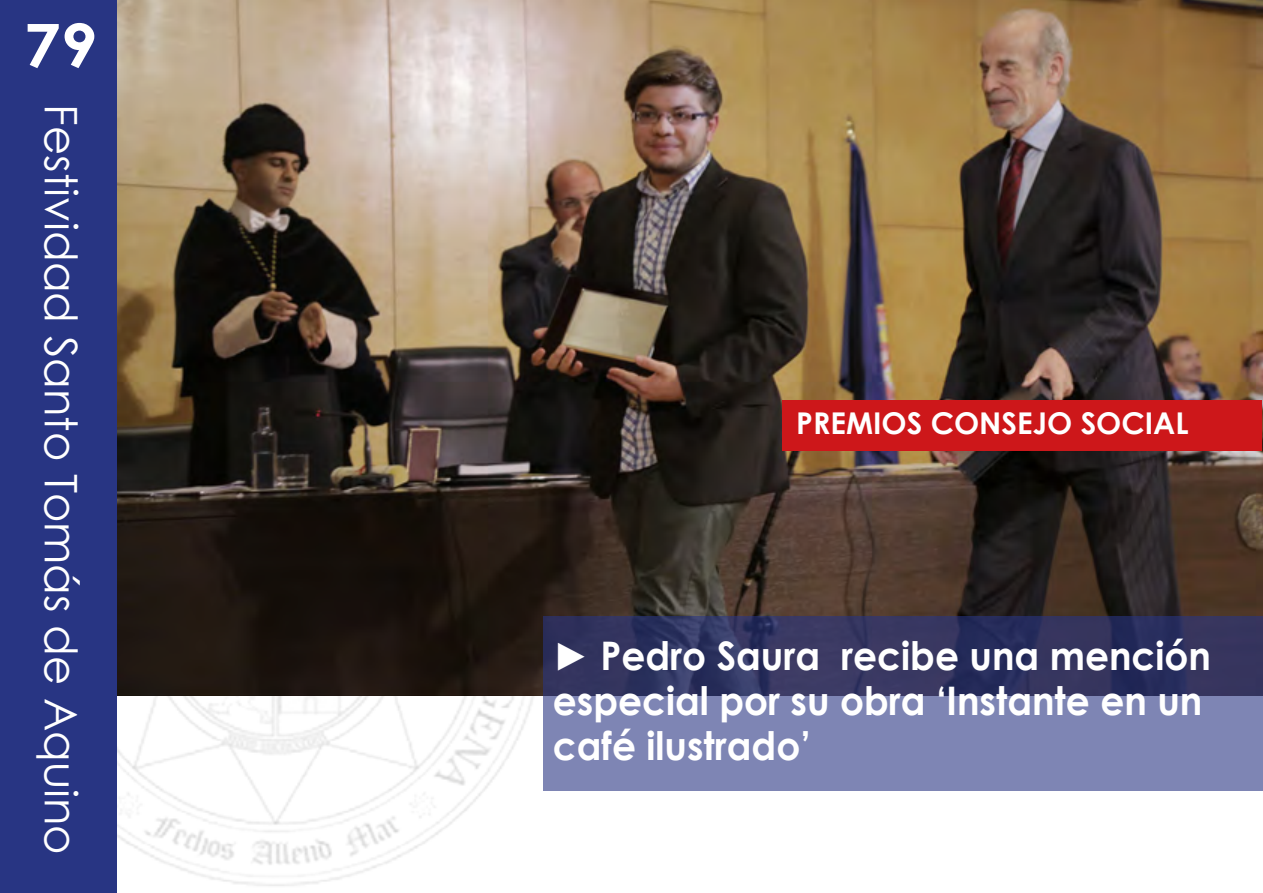
<style>
.page{position:relative;width:1263px;height:893px;background:#fff}
.page>*{position:absolute;margin:0;border:0;box-sizing:border-box;transform-origin:0 0}
.t1{font:700 60px "Century Gothic";color:#fff;scale:1.1 1}
.t2{font:45px "Century Gothic";color:#fff}
.t3{font:700 39.3px/45px "Century Gothic";color:#fff;scale:.95 1}
.t4{font:700 30px "Century Gothic";color:#fff}
</style>
<div class="page">
<img style="left:117px;top:695px;width:426px;height:191px">
<img style="left:117px;top:0;width:1146px;height:695px">
<div style="left:0;top:0;width:117px;height:893px;background:#283583"></div>
<svg style="left:543px;top:617px;width:720px;height:174px;background:#5b608d"></svg>
<div style="left:782px;top:401px;width:480px;height:50px;background:#cd171a"></div>
<h1 class="t1" style="left:24px;top:0;width:69px">79</h1>
<p class="t2" style="left:93px;top:104px;width:752px;rotate:90deg">Festividad Santo Tomás de Aquino</p>
<p class="t4" style="left:796px;top:401px;width:394px">PREMIOS CONSEJO SOCIAL</p>
<p class="t3" style="left:553px;top:632px;width:694px">► Pedro Saura recibe una mención especial por su obra ‘Instante en un café ilustrado’</p>
</div>
